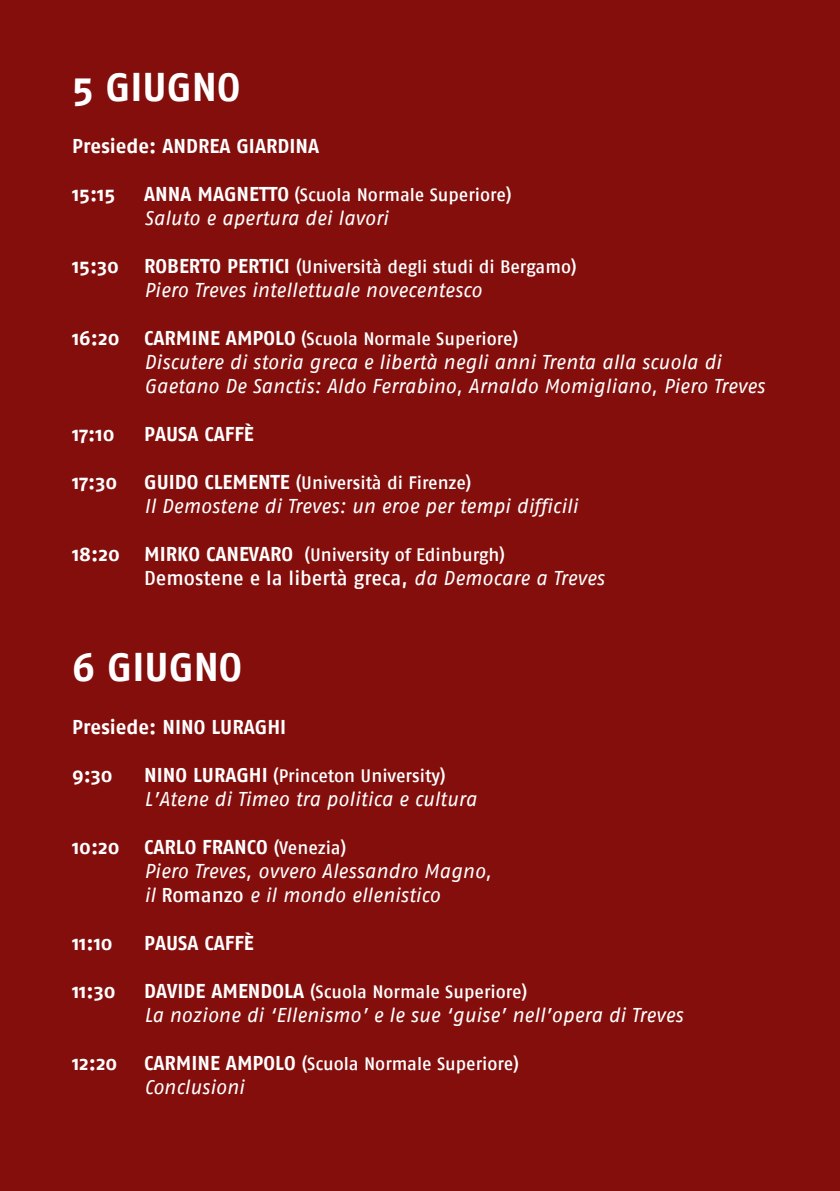
<style>
.page{position:relative;width:840px;height:1191px;background:#fff}
.page>*{position:absolute;margin:0;border:0;box-sizing:border-box;transform-origin:0 0}
.t1{font:700 40px "Fago No";color:#fff}
.t2{font:italic 20px/24px "Fago No";letter-spacing:-.005em;color:#fff}
.t3{font:700 20px "Fago No";color:#fff}
.t4{font:500 20px "Fago No";letter-spacing:-.005em;color:#fff}
.t5{font:500 18px "Fago No";color:#fff}
.s1{font-weight:700;font-size:20px}
.s2{font-weight:400;font-style:italic}
.s3{font-weight:700;font-style:normal}
.s4{font-weight:500;font-style:normal;font-size:18px}
.s5{font-weight:500;font-style:normal}
</style>
<div class="page">
<div style="left:0;top:0;width:839px;height:1191px;background:#830e0c"></div>
<h1 class="t1" style="left:72px;top:63px;width:170px">5 GIUGNO</h1>
<p class="t3" style="left:72px;top:134px;width:248px">Presiede: ANDREA GIARDINA</p>
<p class="t3" style="left:72px;top:182px;width:44px">15:15</p>
<p class="t5" style="left:144px;top:184px;width:369px"><span class="s1">ANNA MAGNETTO</span> (Scuola Normale Superiore)</p>
<p class="t2" style="left:144px;top:206px;width:245px">Saluto e apertura dei lavori</p>
<p class="t3" style="left:72px;top:254px;width:48px">15:30</p>
<p class="t5" style="left:144px;top:256px;width:434px"><span class="s1">ROBERTO PERTICI</span> (Università degli studi di Bergamo)</p>
<p class="t2" style="left:144px;top:278px;width:339px">Piero Treves intellettuale novecentesco</p>
<p class="t5" style="left:72px;top:328px;width:447px"><span class="s1">16:20 CARMINE AMPOLO</span> (Scuola Normale Superiore)</p>
<p class="t2" style="left:144px;top:350px;width:621px">Discutere di storia greca e libertà negli anni Trenta alla scuola di<br>Gaetano De Sanctis: Aldo Ferrabino, Arnaldo Momigliano, Piero Treves</p>
<p class="t3" style="left:72px;top:422px;width:44px">17:10</p>
<p class="t3" style="left:144px;top:422px;width:111px">PAUSA CAFFÈ</p>
<p class="t3" style="left:72px;top:470px;width:47px">17:30</p>
<p class="t5" style="left:144px;top:472px;width:328px"><span class="s1">GUIDO CLEMENTE</span> (Università di Firenze)</p>
<p class="t2" style="left:144px;top:494px;width:435px">Il Demostene di Treves: un eroe per tempi difficili</p>
<p class="t5" style="left:72px;top:544px;width:434px"><span class="s1">18:20 MIRKO CANEVARO</span> (University of Edinburgh)</p>
<p class="t4" style="left:144px;top:567px;width:461px">Demostene e la libertà greca, <span class="s2">da Democare a Treves</span></p>
<h1 class="t1" style="left:72px;top:644px;width:171px">6 GIUGNO</h1>
<p class="t3" style="left:72px;top:715px;width:215px">Presiede: NINO LURAGHI</p>
<p class="t3" style="left:72px;top:763px;width:42px">9:30</p>
<p class="t5" style="left:144px;top:765px;width:303px"><span class="s1">NINO LURAGHI</span> (Princeton University)</p>
<p class="t2" style="left:144px;top:786px;width:334px">L’Atene di Timeo tra politica e cultura</p>
<p class="t2" style="left:144px;top:834px;width:349px;text-indent:-72px"><span class="s3">10:20 CARLO FRANCO</span> <span class="s4">(Venezia)<br></span>Piero Treves, ovvero Alessandro Magno, il <span class="s5">Romanzo</span> e il mondo ellenistico</p>
<p class="t3" style="left:72px;top:931px;width:42px">11:10</p>
<p class="t3" style="left:144px;top:931px;width:111px">PAUSA CAFFÈ</p>
<p class="t3" style="left:72px;top:979px;width:45px">11:30</p>
<p class="t5" style="left:144px;top:981px;width:384px"><span class="s1">DAVIDE AMENDOLA</span> (Scuola Normale Superiore)</p>
<p class="t2" style="left:144px;top:1002px;width:540px">La nozione di ‘Ellenismo’ e le sue ‘guise’ nell’opera di Treves</p>
<p class="t3" style="left:72px;top:1051px;width:47px">12:20</p>
<p class="t5" style="left:144px;top:1053px;width:376px"><span class="s1">CARMINE AMPOLO</span> (Scuola Normale Superiore)</p>
<p class="t2" style="left:144px;top:1074px;width:102px">Conclusioni</p>
</div>
